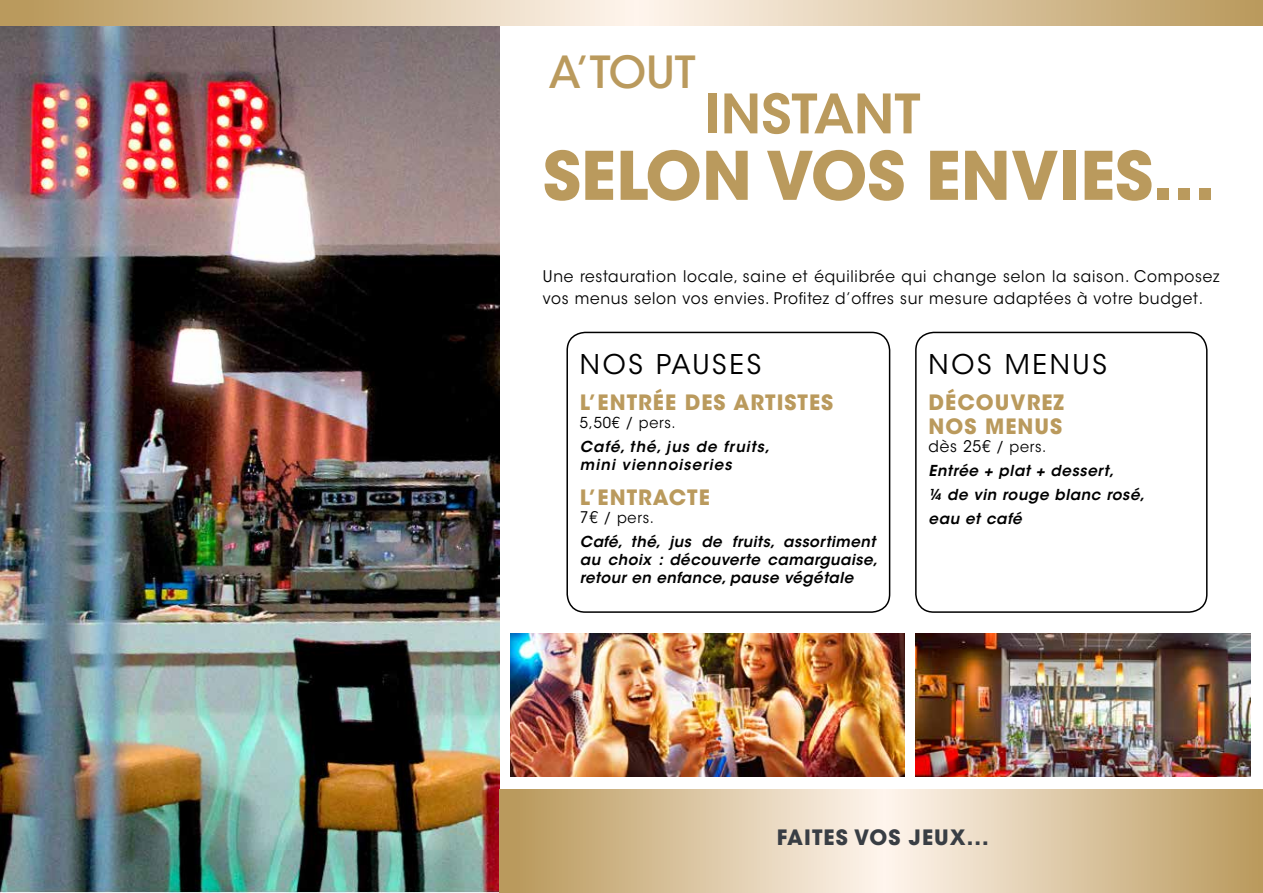
<style>
.page{position:relative;width:1263px;height:893px;background:#fff}
.page>*{position:absolute;margin:0;border:0;box-sizing:border-box;transform-origin:0 0}
.t1{font:700 66.3px "ITC Avant Garde Std";color:#ba9a5d}
.t2{font:600 53.85px "ITC Avant Garde Std";color:#ba9a5d}
.t3{font:500 43.95px "ITC Avant Garde Std";color:#ba9a5d}
.t4{font:27px "ITC Avant Garde Std";letter-spacing:.1em;color:#000}
.t5{font:700 21px/24px "ITC Avant Garde Std";letter-spacing:.05em;color:#ba9a5d}
.t6{font:700 21px "ITC Avant Garde Std";letter-spacing:.05em;color:#393e44}
.t7{font:15.9px/22.5px "ITC Avant Garde Std";letter-spacing:.05em;color:#000;scale:.96 1}
.t8{font:italic 600 15px/24px "ITC Avant Garde Std";letter-spacing:.03em;color:#000}
.t9{font:italic 600 15px/18px "ITC Avant Garde Std";letter-spacing:.07em;color:#000}
.t10{font:15px "ITC Avant Garde Std";letter-spacing:.05em;color:#000;scale:.96 1}
.s1{font-weight:400;font-style:normal;font-size:15.9px}
.s2{font-weight:400;font-style:normal}
.s3{font-size:15px}
</style>
<div class="page">
<div style="left:566px;top:332px;width:324px;height:281px;border:2px solid #000;border-radius:18px"></div>
<div style="left:915px;top:332px;width:292px;height:281px;border:2px solid #000;border-radius:18px"></div>
<img style="left:0;top:26px;width:499px;height:867px">
<img style="left:915px;top:634px;width:335px;height:143px">
<img style="left:510px;top:634px;width:394px;height:143px">
<svg style="left:0;top:0;width:1263px;height:26px;background:#dbc6a2"></svg>
<svg style="left:499px;top:789px;width:764px;height:104px;background:#dbc6a2"></svg>
<h3 class="t3" style="left:549px;top:45px;width:148px">A’TOUT</h3>
<h2 class="t2" style="left:705px;top:80px;width:217px">INSTANT</h2>
<h1 class="t1" style="left:543px;top:132px;width:674px">SELON VOS ENVIES...</h1>
<p class="t7" style="left:543px;top:265px;width:706px">Une restauration locale, saine et équilibrée qui change selon la saison. Composez vos menus selon vos envies. Profitez d’offres sur mesure adaptées à votre budget.</p>
<h3 class="t4" style="left:580px;top:348px;width:183px">NOS PAUSES</h3>
<h3 class="t5" style="left:580px;top:390px;width:255px">L’ENTRÉE DES ARTISTES</h3>
<p class="t10" style="left:580px;top:414px;width:101px">5,50€ / pers.</p>
<p class="t9" style="left:580px;top:438px;width:191px">Café, thé, jus de fruits, mini viennoiseries</p>
<h3 class="t5" style="left:580px;top:485px;width:131px">L’ENTRACTE</h3>
<p class="t8" style="left:580px;top:505px;width:297px"><span class="s1">7€</span> <span class="s2">/ pers.<br></span>Café, thé, jus de fruits, assortiment</p>
<p class="t8" style="left:580px;top:550px;width:299px;line-height:18px">au choix : découverte camarguaise, retour en enfance, pause végétale</p>
<h3 class="t4" style="left:928px;top:348px;width:180px">NOS MENUS</h3>
<h3 class="t5" style="left:928px;top:390px;width:137px">DÉCOUVREZ<br>NOS MENUS</h3>
<p class="t7" style="left:928px;top:435px;width:124px">dès 25€ <span class="s3">/ pers.</span></p>
<p class="t8" style="left:928px;top:459px;width:218px">Entrée + plat + dessert,<br>¼ de vin rouge blanc rosé, eau et café</p>
<h3 class="t6" style="left:777px;top:824px;width:213px">FAITES VOS JEUX...</h3>
</div>
